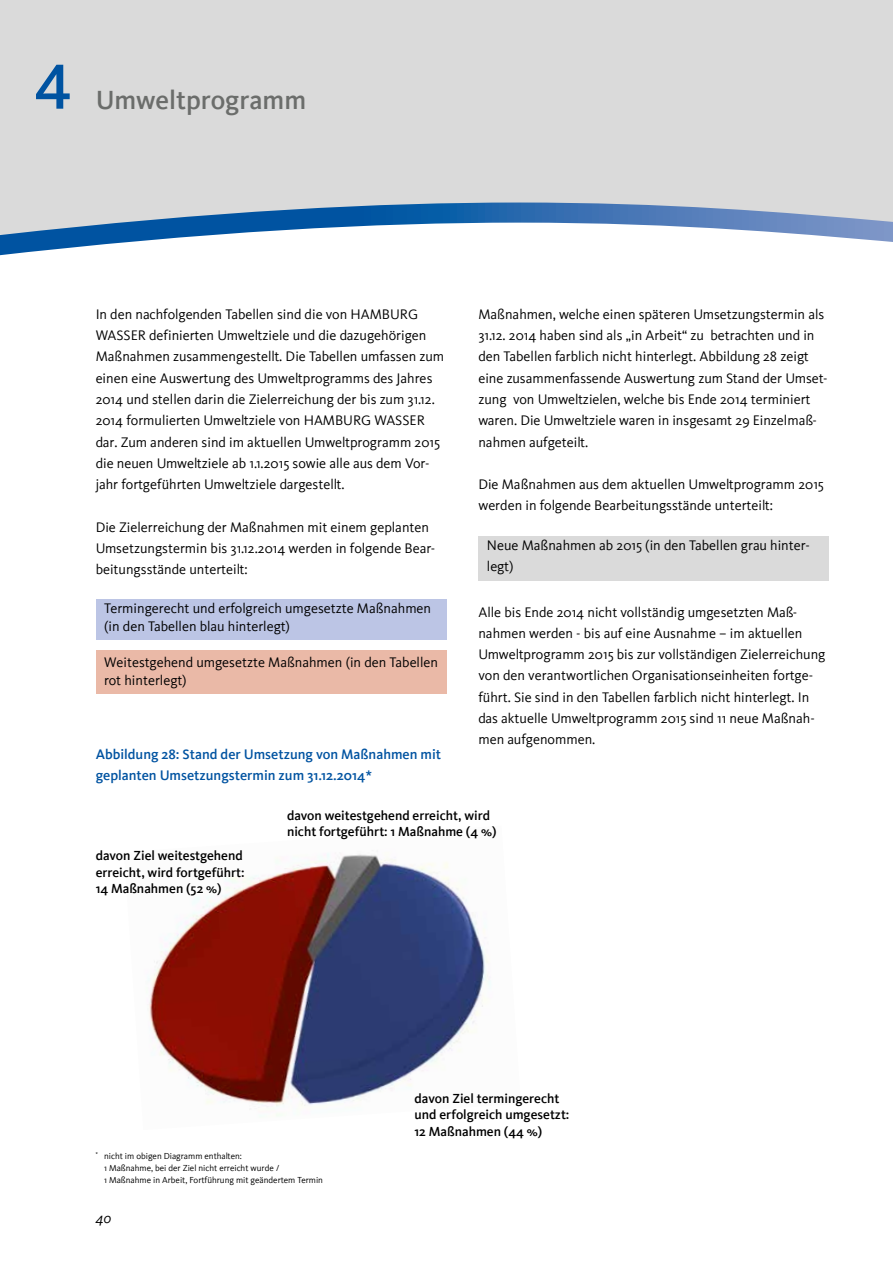
<style>
.page{position:relative;width:893px;height:1263px;background:#fff}
.page>*{position:absolute;margin:0;border:0;box-sizing:border-box;transform-origin:0 0}
.t1{font:700 66px "Wasserwerke Kievit";color:#0053a1}
.t2{font:500 27px "Kievit";color:#6b6d6b}
.t3{font:italic 15px "Kievit";color:#000}
.t4{font:14.25px/21.3px "Kievit";color:#000}
.t5{font:500 14.25px/21.3px "Kievit";color:#0053a1}
.t6{font:500 13.5px/16.5px "Kievit";color:#000}
.t7{font:9px/12px "Kievit";color:#000}
</style>
<div class="page">
<img style="left:148px;top:853px;width:343px;height:263px">
<div style="left:96px;top:650px;width:350px;height:44px;background:#eab9a7"></div>
<div style="left:478px;top:536px;width:351px;height:44px;background:#dadada"></div>
<div style="left:96px;top:600px;width:350px;height:40px;background:#bcc5e5"></div>
<div style="left:0;top:0;width:893px;height:255px;background:#dadada"></div>
<svg style="left:117px;top:202px;width:776px;height:21px"></svg>
<svg style="left:0;top:223px;width:893px;height:33px;background:#c6d7e8"></svg>
<h1 class="t1" style="left:33px;top:49px;width:42px">4</h1>
<h2 class="t2" style="left:96px;top:84px;width:212px">Umweltprogramm</h2>
<p class="t4" style="left:96px;top:304px;width:350px">In den nachfolgenden Tabellen sind die von HAMBURG WASSER definierten Umweltziele und die dazugehörigen Maßnahmen zusammengestellt. Die Tabellen umfassen zum einen eine Auswertung des Umweltprogramms des Jahres 2014 und stellen darin die Zielerreichung der bis zum 31.12.<br>2014 formulierten Umweltziele von HAMBURG WASSER dar. Zum anderen sind im aktuellen Umweltprogramm 2015 die neuen Umweltziele ab 1.1.2015 sowie alle aus dem Vor&shy;jahr fortgeführten Umweltziele dargestellt.</p>
<p class="t4" style="left:96px;top:516px;width:341px">Die Zielerreichung der Maßnahmen mit einem geplanten<br>Umsetzungstermin bis 31.12.2014 werden in folgende Bear&shy;beitungsstände unterteilt:</p>
<p class="t4" style="left:104px;top:600px;width:328px;line-height:18px">Termingerecht und erfolgreich umgesetzte Maßnahmen (in den Tabellen blau hinterlegt)</p>
<p class="t4" style="left:104px;top:654px;width:335px;line-height:18px">Weitestgehend umgesetzte Maßnahmen (in den Tabellen rot hinterlegt)</p>
<p class="t4" style="left:478px;top:304px;width:351px">Maßnahmen, welche einen späteren Umsetzungstermin als 31.12. 2014 haben sind als „in Arbeit“ zu betrachten und in den Tabellen farblich nicht hinterlegt. Abbildung 28 zeigt eine zusammenfassende Auswertung zum Stand der Umset&shy;zung von Umweltzielen, welche bis Ende 2014 terminiert waren. Die Umweltziele waren in insgesamt 29 Einzelmaß&shy;nahmen aufgeteilt.</p>
<p class="t4" style="left:478px;top:474px;width:347px">Die Maßnahmen aus dem aktuellen Umweltprogramm 2015 werden in folgende Bearbeitungsstände unterteilt:</p>
<p class="t4" style="left:487px;top:534px;width:324px">Neue Maßnahmen ab 2015 (in den Tabellen grau hinter&shy;legt)</p>
<p class="t4" style="left:478px;top:601px;width:349px">Alle bis Ende 2014 nicht vollständig umgesetzten Maß&shy;nahmen werden - bis auf eine Ausnahme – im aktuellen Umweltprogramm 2015 bis zur vollständigen Zielerreichung von den verantwortlichen Organisationseinheiten fortge&shy;führt. Sie sind in den Tabellen farblich nicht hinterlegt. In das aktuelle Umweltprogramm 2015 sind 11 neue Maßnah&shy;men aufgenommen.</p>
<p class="t5" style="left:96px;top:743px;width:347px">Abbildung 28: Stand der Umsetzung von Maßnahmen mit geplanten Umsetzungstermin zum 31.12.2014*</p>
<p class="t6" style="left:287px;top:807px;width:211px">davon weitestgehend erreicht, wird nicht fortgeführt: 1 Maßnahme (4 %)</p>
<p class="t6" style="left:96px;top:848px;width:151px">davon Ziel weitestgehend erreicht, wird fortgeführt:<br>14 Maßnahmen (52 %)</p>
<p class="t7" style="left:104px;top:1150px;width:220px;text-indent:-9px"><sup>*</sup> nicht im obigen Diagramm enthalten:<br>1 Maßnahme, bei der Ziel nicht erreicht wurde /<br>1 Maßnahme in Arbeit, Fortführung mit geändertem Termin</p>
<p class="t3" style="left:96px;top:1209px;width:17px">40</p>
<p class="t6" style="left:415px;top:1090px;width:156px">davon Ziel termingerecht und erfolgreich umgesetzt:<br>12 Maßnahmen (44 %)</p>
</div>
